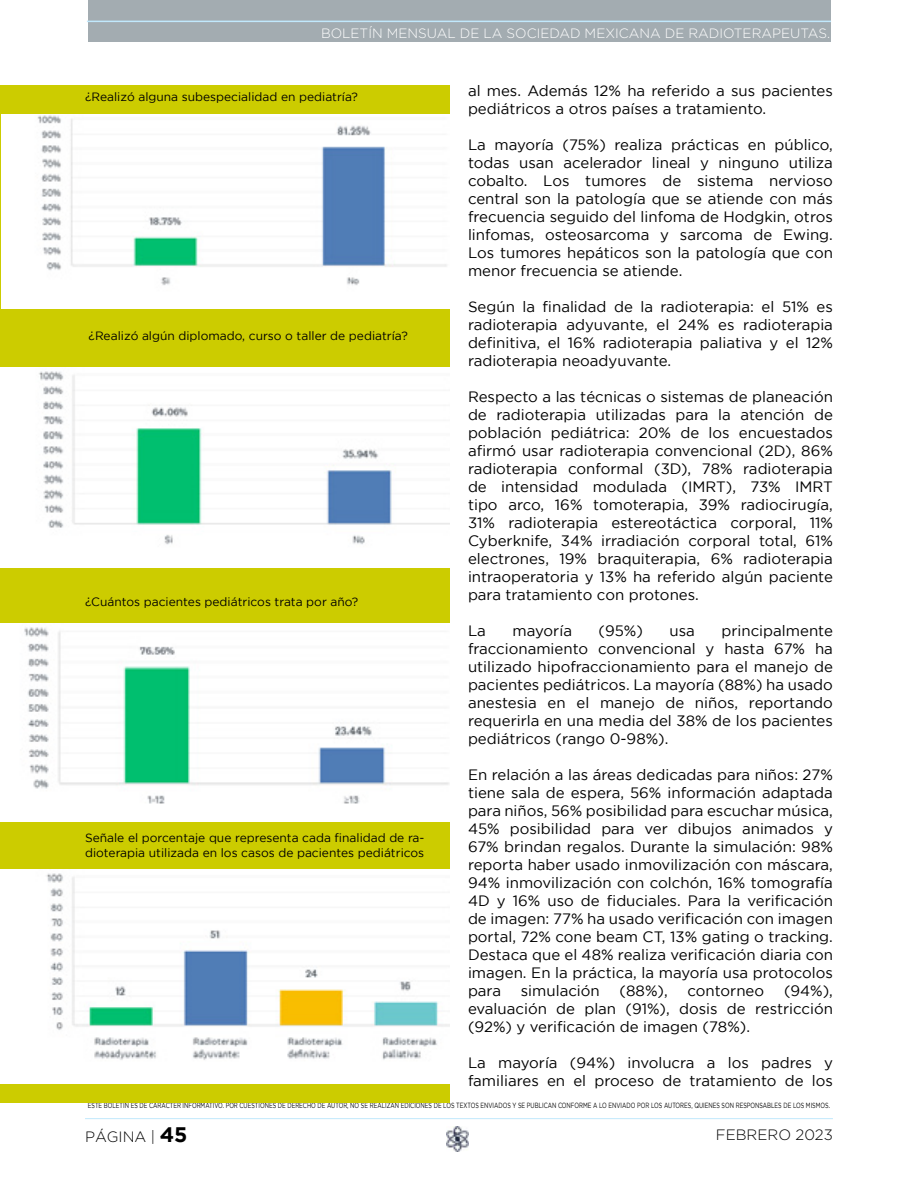
<style>
.page{position:relative;width:918px;height:1188px;background:#fff}
.page>*{position:absolute;margin:0;border:0;box-sizing:border-box;transform-origin:0 0}
.t1{font:15px/18px "Gotham";color:#000;text-align:justify}
.t2{font:300 15px "Gotham";color:#000}
.t3{font:300 13.5px "Gotham";color:#fff}
.t4{font:12px/14.4px "Gotham";color:#000}
.t5{font:7.5px "Gotham";color:#000;scale:.73 1}
.s1{font-weight:700;font-size:21px}
</style>
<div class="page">
<img style="left:446px;top:1127px;width:22px;height:24px">
<div style="left:88px;top:0;width:743px;height:41px;background:#a3acb1"></div>
<hr style="left:87px;top:21px;width:744px;height:1px;background:#c1e8fc">
<hr style="left:85px;top:1118px;width:748px;height:1px;background:#c1e8fc">
<div style="left:0;top:85px;width:450px;height:1018px;background:#cc0"></div>
<img style="left:1px;top:115px;width:449px;height:194px">
<img style="left:0;top:368px;width:450px;height:200px">
<img style="left:0;top:624px;width:450px;height:197px">
<img style="left:0;top:869px;width:450px;height:214px">
<p class="t3" style="left:321px;top:26px;width:511px">BOLETÍN MENSUAL DE LA SOCIEDAD MEXICANA DE RADIOTERAPEUTAS.</p>
<p class="t4" style="left:85px;top:89px;width:275px">¿Realizó alguna subespecialidad en pediatría?</p>
<p class="t4" style="left:89px;top:329px;width:321px">¿Realizó algún diplomado, curso o taller de pediatría?</p>
<p class="t4" style="left:85px;top:594px;width:275px">¿Cuántos pacientes pediátricos trata por año?</p>
<p class="t4" style="left:85px;top:831px;width:341px">Señale el porcentaje que representa cada finalidad de ra&shy;dioterapia utilizada en los casos de pacientes pediátricos</p>
<p class="t1" style="left:468px;top:81px;width:366px">al mes. Además 12% ha referido a sus pacientes pediátricos a otros países a tratamiento.</p>
<p class="t1" style="left:468px;top:135px;width:366px">La mayoría (75%) realiza prácticas en público, todas usan acelerador lineal y ninguno utiliza cobalto. Los tumores de sistema nervioso central son la patología que se atiende con más frecuencia seguido del linfoma de Hodgkin, otros linfomas, osteosarcoma y sarcoma de Ewing.<br>Los tumores hepáticos son la patología que con menor frecuencia se atiende.</p>
<p class="t1" style="left:468px;top:297px;width:366px">Según la finalidad de la radioterapia: el 51% es radioterapia adyuvante, el 24% es radioterapia definitiva, el 16% radioterapia paliativa y el 12% radioterapia neoadyuvante.</p>
<p class="t1" style="left:468px;top:387px;width:366px">Respecto a las técnicas o sistemas de planeación de radioterapia utilizadas para la atención de población pediátrica: 20% de los encuestados afirmó usar radioterapia convencional (2D), 86% radioterapia conformal (3D), 78% radioterapia de intensidad modulada (IMRT), 73% IMRT tipo arco, 16% tomoterapia, 39% radiocirugía, 31% radioterapia estereotáctica corporal, 11% Cyberknife, 34% irradiación corporal total, 61% electrones, 19% braquiterapia, 6% radioterapia intraoperatoria y 13% ha referido algún paciente para tratamiento con protones.</p>
<p class="t1" style="left:468px;top:621px;width:19px">La</p>
<p class="t1" style="left:513px;top:621px;width:61px">mayoría</p>
<p class="t1" style="left:599px;top:621px;width:46px">(95%)</p>
<p class="t1" style="left:670px;top:621px;width:27px">usa</p>
<p class="t1" style="left:468px;top:621px;width:366px;text-indent:254px">principalmente fraccionamiento convencional y hasta 67% ha utilizado hipofraccionamiento para el manejo de pacientes pediátricos. La mayoría (88%) ha usado anestesia en el manejo de niños, reportando requerirla en una media del 38% de los pacientes pediátricos (rango 0-98%).</p>
<p class="t1" style="left:468px;top:765px;width:366px">En relación a las áreas dedicadas para niños: 27% tiene sala de espera, 56% información adaptada para niños, 56% posibilidad para escuchar música, 45% posibilidad para ver dibujos animados y 67% brindan regalos. Durante la simulación: 98% reporta haber usado inmovilización con máscara, 94% inmovilización con colchón, 16% tomografía 4D y 16% uso de fiduciales. Para la verificación de imagen: 77% ha usado verificación con imagen portal, 72% cone beam CT, 13% gating o tracking.<br>Destaca que el 48% realiza verificación diaria con imagen. En la práctica, la mayoría usa protocolos para</p>
<p class="t1" style="left:521px;top:981px;width:80px">simulación</p>
<p class="t1" style="left:620px;top:981px;width:50px">(88%),</p>
<p class="t1" style="left:688px;top:981px;width:78px">contorneo</p>
<p class="t1" style="left:468px;top:981px;width:366px;text-indent:316px">(94%), evaluación de plan (91%), dosis de restricción (92%) y verificación de imagen (78%).</p>
<p class="t1" style="left:468px;top:1053px;width:366px">La mayoría (94%) involucra a los padres y familiares en el proceso de tratamiento de los</p>
<p class="t5" style="left:88px;top:1102px;width:1018px">ESTE BOLETÍN ES DE CARÁCTER INFORMATIVO. POR CUESTIONES DE DERECHO DE AUTOR, NO SE REALIZAN EDICIONES DE LOS TEXTOS ENVIADOS Y SE PUBLICAN CONFORME A LO ENVIADO POR LOS AUTORES, QUIENES SON RESPONSABLES DE LOS MISMOS.</p>
<p class="t2" style="left:85px;top:1129px;width:104px">PÁGINA | <span class="s1">45</span></p>
<p class="t2" style="left:716px;top:1127px;width:119px">FEBRERO 2023</p>
</div>
